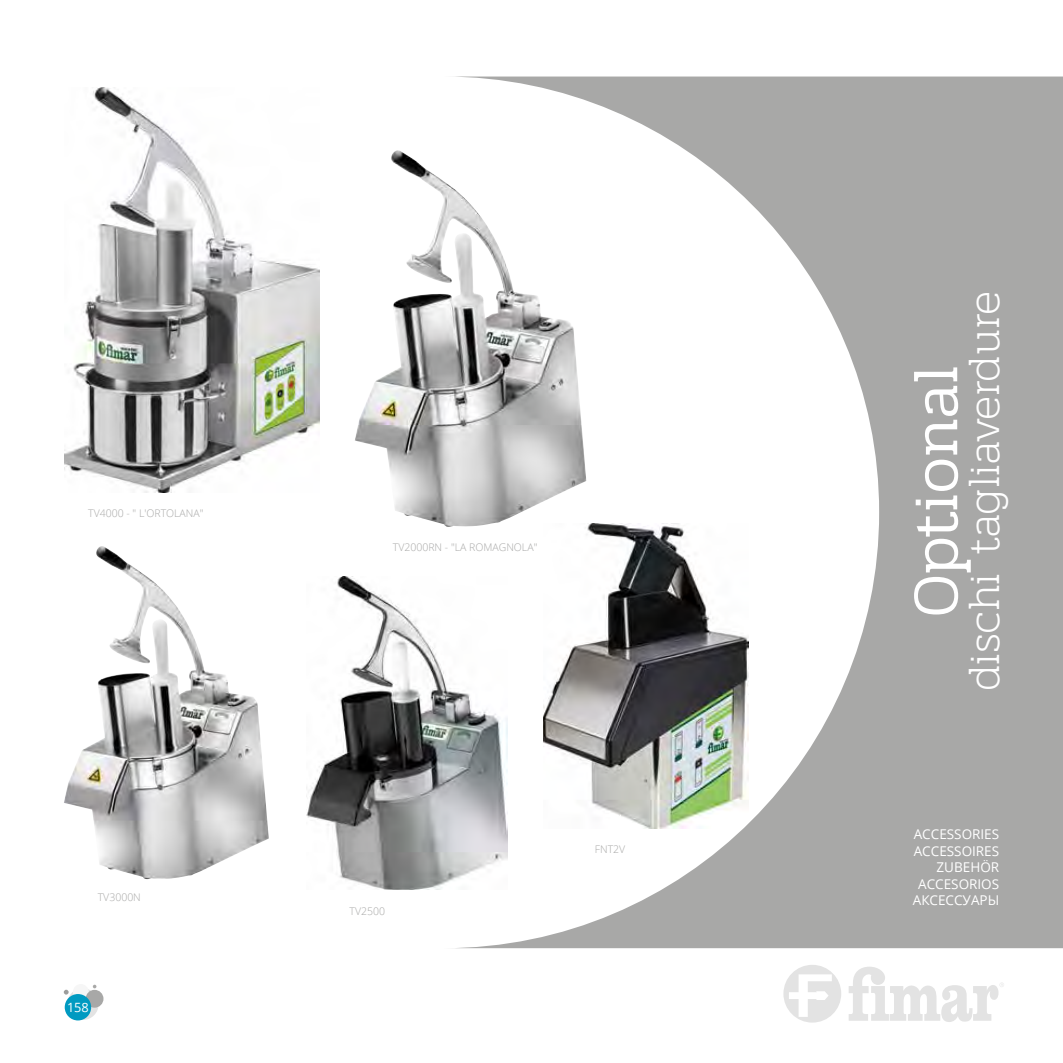
<style>
.page{position:relative;width:1063px;height:1063px;background:#fff}
.page>*{position:absolute;margin:0;border:0;box-sizing:border-box;transform-origin:0 0}
.t1{font:300 65.25px "Pridi";color:#fff}
.t2{font:200 45px "Pridi";color:#fff}
.t3{font:13.5px/16.5px "Open Sans";color:#fff;text-align:right}
.t4{font:12.75px "Open Sans";color:#fff}
.t5{font:300 10.5px "Open Sans";color:#a8a8a7}
</style>
<div class="page">
<img style="left:307px;top:577px;width:136px;height:313px">
<img style="left:64px;top:546px;width:205px;height:334px">
<img style="left:64px;top:87px;width:256px;height:406px">
<img style="left:355px;top:150px;width:88px;height:374px">
<svg style="left:443px;top:77px;width:620px;height:871px;fill:#a8a8a7"></svg>
<div style="left:73px;top:984px;width:16px;height:16px;background:#f6f6f6;border-radius:50%"></div>
<svg style="left:64px;top:985px;width:35px;height:35px"></svg>
<div style="left:86px;top:990px;width:17px;height:18px;background:#a8a8a7;border-radius:50%"></div>
<div style="left:65px;top:994px;width:26px;height:26px;background:#009ac1;border-radius:50%"></div>
<svg style="left:849px;top:967px;width:155px;height:55px"></svg>
<div style="left:783px;top:965px;width:58px;height:58px;background:#e3e3e3;border-radius:50%"></div>
<svg style="left:789px;top:974px;width:43px;height:43px"></svg>
<p class="t5" style="left:88px;top:506px;width:117px">TV4000 - " L'ORTOLANA"</p>
<p class="t5" style="left:98px;top:890px;width:45px">TV3000N</p>
<p class="t4" style="left:67px;top:998px;width:23px">158</p>
<p class="t5" style="left:393px;top:540px;width:146px">TV2000RN - "LA ROMAGNOLA"</p>
<p class="t5" style="left:350px;top:904px;width:37px">TV2500</p>
<p class="t5" style="left:595px;top:842px;width:32px">FNT2V</p>
<h2 class="t2" style="left:953px;top:691px;width:402px;rotate:-90deg">dischi tagliaverdure</h2>
<h1 class="t1" style="left:889px;top:617px;width:253px;rotate:-90deg">Optional</h1>
<p class="t3" style="left:913px;top:826px;width:88px">ACCESSORIES<br>ACCESSOIRES<br>ZUBEHÖR<br>ACCESORIOS<br>АКСЕССУАРЫ</p>
</div>
